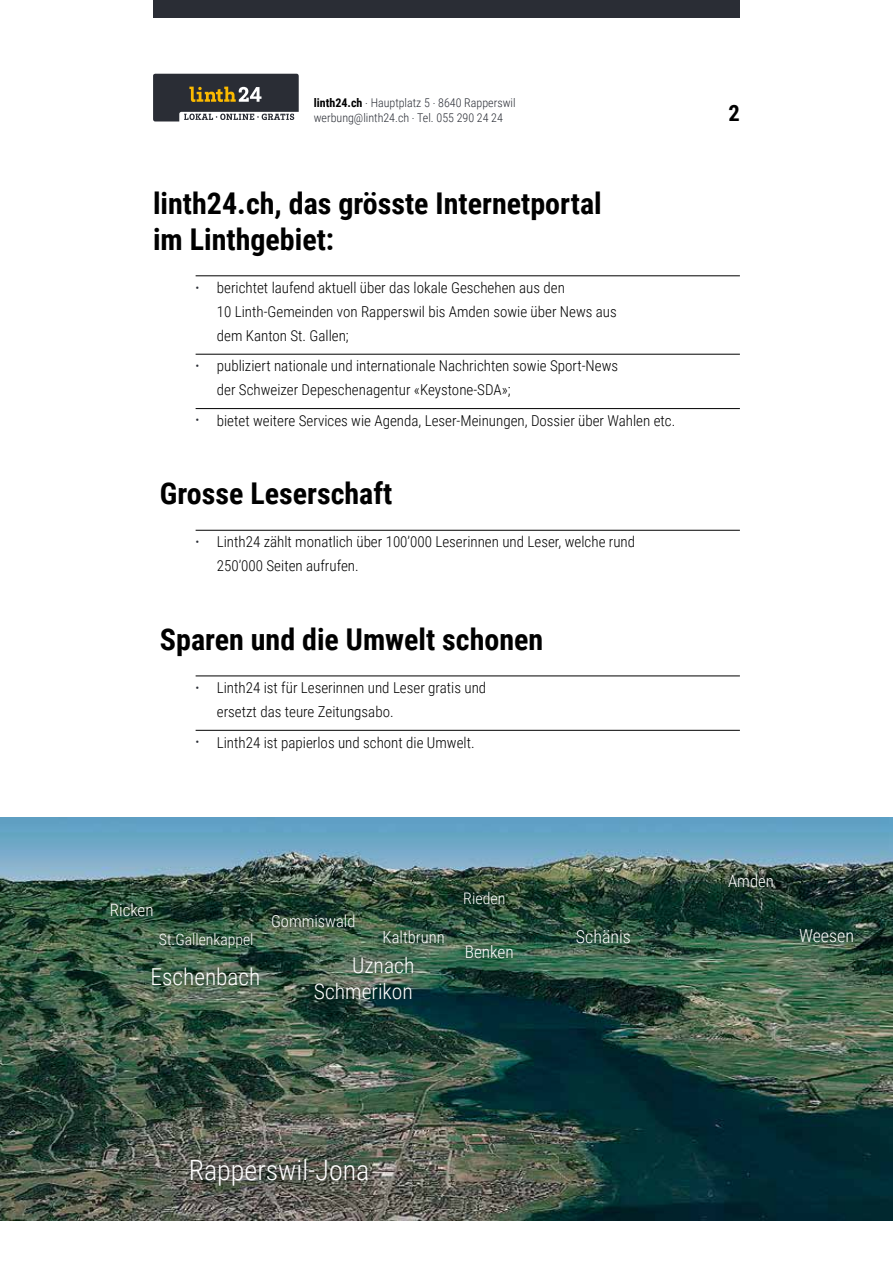
<style>
.page{position:relative;width:893px;height:1263px;background:#fff}
.page>*{position:absolute;margin:0;border:0;box-sizing:border-box;transform-origin:0 0}
.t1{font:700 30px/36px "Roboto Condensed";color:#000}
.t2{font:300 28.05px "Roboto Condensed";color:#fff}
.t3{font:300 23.4px "Roboto Condensed";color:#fff}
.t4{font:700 22.5px "Roboto Condensed";color:#000}
.t5{font:300 21.6px "Roboto Condensed";color:#fff}
.t6{font:300 18px "Roboto Condensed";color:#fff}
.t7{font:300 17.25px "Roboto Condensed";color:#fff}
.t8{font:300 16.95px "Roboto Condensed";color:#fff}
.t9{font:300 16.8px "Roboto Condensed";color:#fff}
.t10{font:300 16.65px "Roboto Condensed";color:#fff}
.t11{font:300 15.9px "Roboto Condensed";color:#fff}
.t12{font:300 15.75px "Roboto Condensed";color:#fff}
.t13{font:300 15px/24px "Roboto Condensed";color:#000}
.t14{font:300 12px/14.4px "Roboto Condensed";color:#2a2d35}
.s1{font-weight:700;color:#000}
.s2{font-size:12px;color:#2a2d35}
</style>
<div class="page">
<img style="left:0;top:817px;width:893px;height:403px">
<div style="left:173px;top:1142px;width:212px;height:59px;background:#000;opacity:.75"></div>
<div style="left:302px;top:969px;width:123px;height:43px;background:#000;opacity:.75"></div>
<div style="left:340px;top:944px;width:87px;height:42px;background:#000;opacity:.75"></div>
<div style="left:373px;top:921px;width:81px;height:32px;background:#000;opacity:.75"></div>
<div style="left:262px;top:904px;width:103px;height:33px;background:#000;opacity:.75"></div>
<div style="left:567px;top:919px;width:73px;height:34px;background:#000;opacity:.75"></div>
<div style="left:718px;top:864px;width:66px;height:34px;background:#000;opacity:.75"></div>
<div style="left:789px;top:919px;width:75px;height:35px;background:#000;opacity:.75"></div>
<div style="left:455px;top:883px;width:59px;height:31px;background:#000;opacity:.75"></div>
<div style="left:455px;top:934px;width:68px;height:34px;background:#000;opacity:.75"></div>
<div style="left:137px;top:953px;width:137px;height:46px;background:#000;opacity:.75"></div>
<div style="left:150px;top:924px;width:113px;height:33px;background:#000;opacity:.75"></div>
<div style="left:100px;top:893px;width:63px;height:34px;background:#000;opacity:.75"></div>
<hr style="left:196px;top:276px;width:544px;height:1px;background:#000">
<hr style="left:196px;top:354px;width:544px;height:1px;background:#000">
<hr style="left:196px;top:408px;width:544px;height:1px;background:#000">
<hr style="left:196px;top:530px;width:544px;height:1px;background:#000">
<hr style="left:196px;top:676px;width:544px;height:1px;background:#000">
<hr style="left:196px;top:730px;width:544px;height:1px;background:#000">
<svg style="left:153px;top:74px;width:146px;height:47px"></svg>
<div style="left:153px;top:0;width:587px;height:17px;background:#2a2d35"></div>
<p class="t14" style="left:314px;top:95px;width:203px"><span class="s1">linth24.ch</span> . Hauptplatz 5 . 8640 Rapperswil werbung@linth24.ch . Tel. 055 290 24 24</p>
<h3 class="t4" style="left:728px;top:98px;width:13px">2</h3>
<h1 class="t1" style="left:153px;top:184px;width:450px">linth24.ch, das grösste Internetportal im Linthgebiet:</h1>
<p class="t13" style="left:217px;top:275px;width:401px;text-indent:-21px"><span class="s2">•</span> berichtet laufend aktuell über das lokale Geschehen aus den<br>10 Linth-Gemeinden von Rapperswil bis Amden sowie über News aus dem Kanton St. Gallen;</p>
<p class="t13" style="left:217px;top:353px;width:403px;text-indent:-21px"><span class="s2">•</span> publiziert nationale und internationale Nachrichten sowie Sport-News der Schweizer Depeschenagentur «Keystone-SDA»;</p>
<p class="t13" style="left:196px;top:408px;width:481px"><span class="s2">•</span> bietet weitere Services wie Agenda, Leser-Meinungen, Dossier über Wahlen etc.</p>
<h1 class="t1" style="left:160px;top:474px;width:234px">Grosse Leserschaft</h1>
<p class="t13" style="left:217px;top:529px;width:420px;text-indent:-21px"><span class="s2">•</span> Linth24 zählt monatlich über 100’000 Leserinnen und Leser, welche rund<br>250’000 Seiten aufrufen.</p>
<h1 class="t1" style="left:160px;top:620px;width:385px">Sparen und die Umwelt schonen</h1>
<p class="t13" style="left:217px;top:675px;width:271px;text-indent:-21px"><span class="s2">•</span> Linth24 ist für Leserinnen und Leser gratis und ersetzt das teure Zeitungsabo.</p>
<p class="t13" style="left:196px;top:730px;width:281px"><span class="s2">•</span> Linth24 ist papierlos und schont die Umwelt.</p>
<p class="t8" style="left:110px;top:898px;width:45px">Ricken</p>
<p class="t12" style="left:159px;top:928px;width:96px">St.Gallenkappel</p>
<h3 class="t3" style="left:151px;top:960px;width:111px">Eschenbach</h3>
<p class="t10" style="left:271px;top:909px;width:86px">Gommiswald</p>
<p class="t10" style="left:383px;top:925px;width:64px">Kaltbrunn</p>
<h3 class="t5" style="left:352px;top:950px;width:64px">Uznach</h3>
<h3 class="t5" style="left:314px;top:976px;width:101px">Schmerikon</h3>
<p class="t11" style="left:463px;top:887px;width:44px">Rieden</p>
<p class="t7" style="left:465px;top:939px;width:51px">Benken</p>
<p class="t6" style="left:576px;top:924px;width:57px">Schänis</p>
<p class="t9" style="left:728px;top:869px;width:47px">Amden</p>
<p class="t6" style="left:799px;top:923px;width:57px">Weesen</p>
<h2 class="t2" style="left:189px;top:1150px;width:182px">Rapperswil-Jona</h2>
</div>
